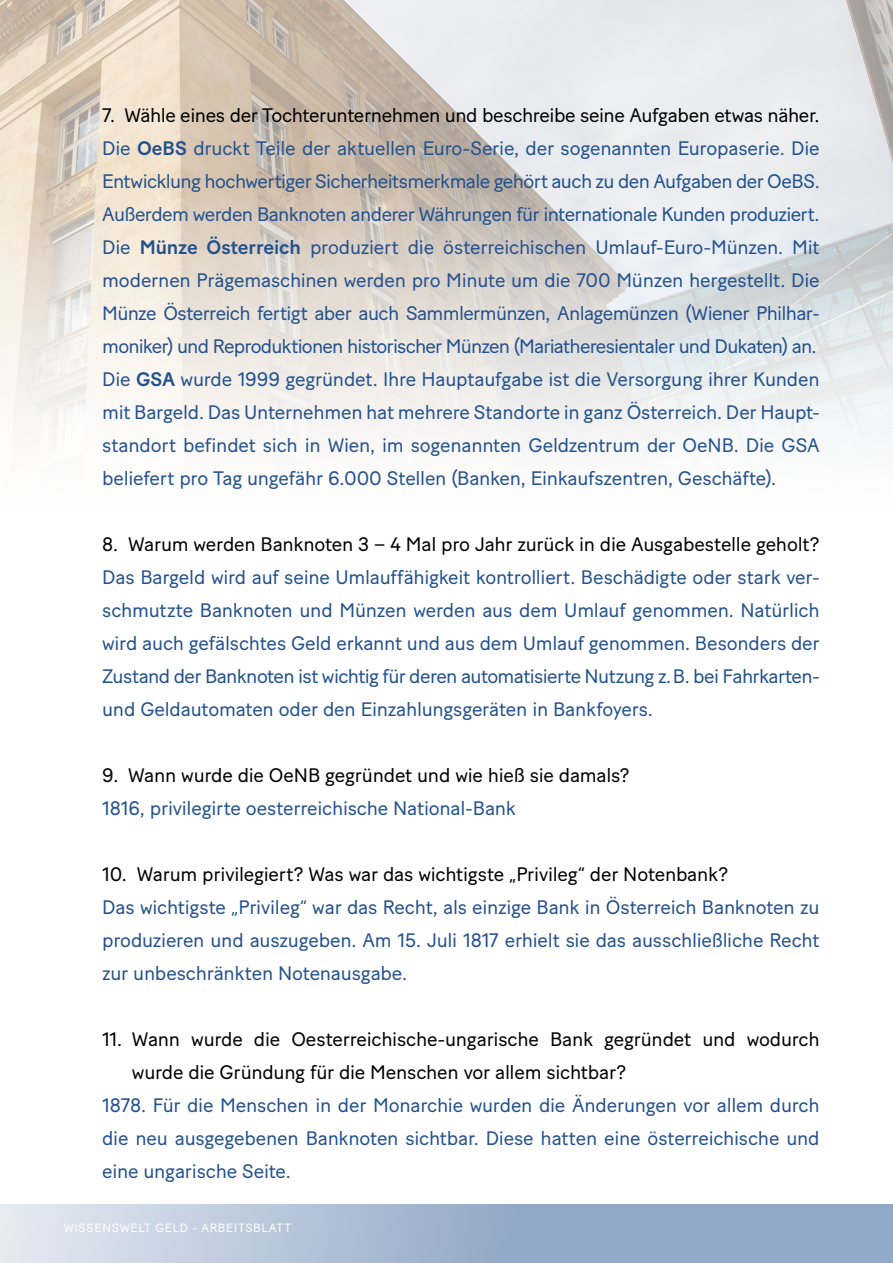
<style>
.page{position:relative;width:893px;height:1263px;background:#fff}
.page>*{position:absolute;margin:0;border:0;box-sizing:border-box;transform-origin:0 0}
.t1{font:19.5px/33px "Baton Turbo";letter-spacing:-.015em;color:#23518e;text-align:justify}
.t2{font:19.5px/33px "Baton Turbo";letter-spacing:-.01em;color:#000}
.t3{font:12px "Baton Turbo";letter-spacing:.06em;color:#fff}
.s1{color:#000}
.s2{font-weight:500}
</style>
<div class="page">
<img style="left:0;top:0;width:893px;height:148px">
<svg style="left:0;top:148px;width:893px;height:290px"></svg>
<svg style="left:0;top:1204px;width:893px;height:59px;background:#a9bbd2"></svg>
<p class="t1" style="left:102px;top:97px;width:719px;text-align:left"><span class="s1">7. Wähle eines der Tochterunternehmen und beschreibe seine Aufgaben etwas näher.<br></span>Die <span class="s2">OeBS</span> druckt Teile der aktuellen Euro-Serie, der sogenannten Europaserie. Die Entwicklung hochwertiger Sicherheitsmerkmale gehört auch zu den Aufgaben der OeBS.<br>Außerdem werden Banknoten anderer Währungen für internationale Kunden produziert.<br>Die <span class="s2">Münze Österreich</span> produziert die österreichischen Umlauf-Euro-Münzen. Mit modernen Prägemaschinen werden pro Minute um die 700 Münzen hergestellt. Die Münze Österreich fertigt aber auch Sammlermünzen, Anlagemünzen (Wiener Philhar&shy;moniker) und Reproduktionen historischer Münzen (Mariatheresientaler und Dukaten) an.<br>Die <span class="s2">GSA</span> wurde 1999 gegründet. Ihre Hauptaufgabe ist die Versorgung ihrer Kunden mit Bargeld. Das Unternehmen hat mehrere Standorte in ganz Österreich. Der Haupt&shy;standort befindet sich in Wien, im sogenannten Geldzentrum der OeNB. Die GSA beliefert pro Tag ungefähr 6.000 Stellen (Banken, Einkaufszentren, Geschäfte).</p>
<p class="t2" style="left:102px;top:526px;width:719px">8. Warum werden Banknoten 3 – 4 Mal pro Jahr zurück in die Ausgabestelle geholt?</p>
<p class="t1" style="left:102px;top:559px;width:719px">Das Bargeld wird auf seine Umlauffähigkeit kontrolliert. Beschädigte oder stark ver&shy;schmutzte Banknoten und Münzen werden aus dem Umlauf genommen. Natürlich wird auch gefälschtes Geld erkannt und aus dem Umlauf genommen. Besonders der Zustand der Banknoten ist wichtig für deren automatisierte Nutzung z.B. bei Fahrkarten&shy;und Geldautomaten oder den Einzahlungsgeräten in Bankfoyers.</p>
<p class="t2" style="left:102px;top:757px;width:529px">9. Wann wurde die OeNB gegründet und wie hieß sie damals?</p>
<p class="t1" style="left:102px;top:790px;width:415px">1816, privilegirte oesterreichische National-Bank</p>
<p class="t2" style="left:102px;top:856px;width:627px">10. Warum privilegiert? Was war das wichtigste „Privileg“ der Notenbank?</p>
<p class="t1" style="left:102px;top:889px;width:719px">Das wichtigste „Privileg“ war das Recht, als einzige Bank in Österreich Banknoten zu produzieren und auszugeben. Am 15. Juli 1817 erhielt sie das ausschließliche Recht zur unbeschränkten Notenausgabe.</p>
<p class="t2" style="left:132px;top:1021px;width:689px;text-indent:-30px">11. Wann wurde die Oesterreichische-ungarische Bank gegründet und wodurch wurde die Gründung für die Menschen vor allem sichtbar?</p>
<p class="t1" style="left:102px;top:1087px;width:719px">1878. Für die Menschen in der Monarchie wurden die Änderungen vor allem durch die neu ausgegebenen Banknoten sichtbar. Diese hatten eine österreichische und eine ungarische Seite.</p>
<p class="t3" style="left:64px;top:1219px;width:229px">WISSENSWELT GELD - ARBEITSBLATT</p>
</div>
